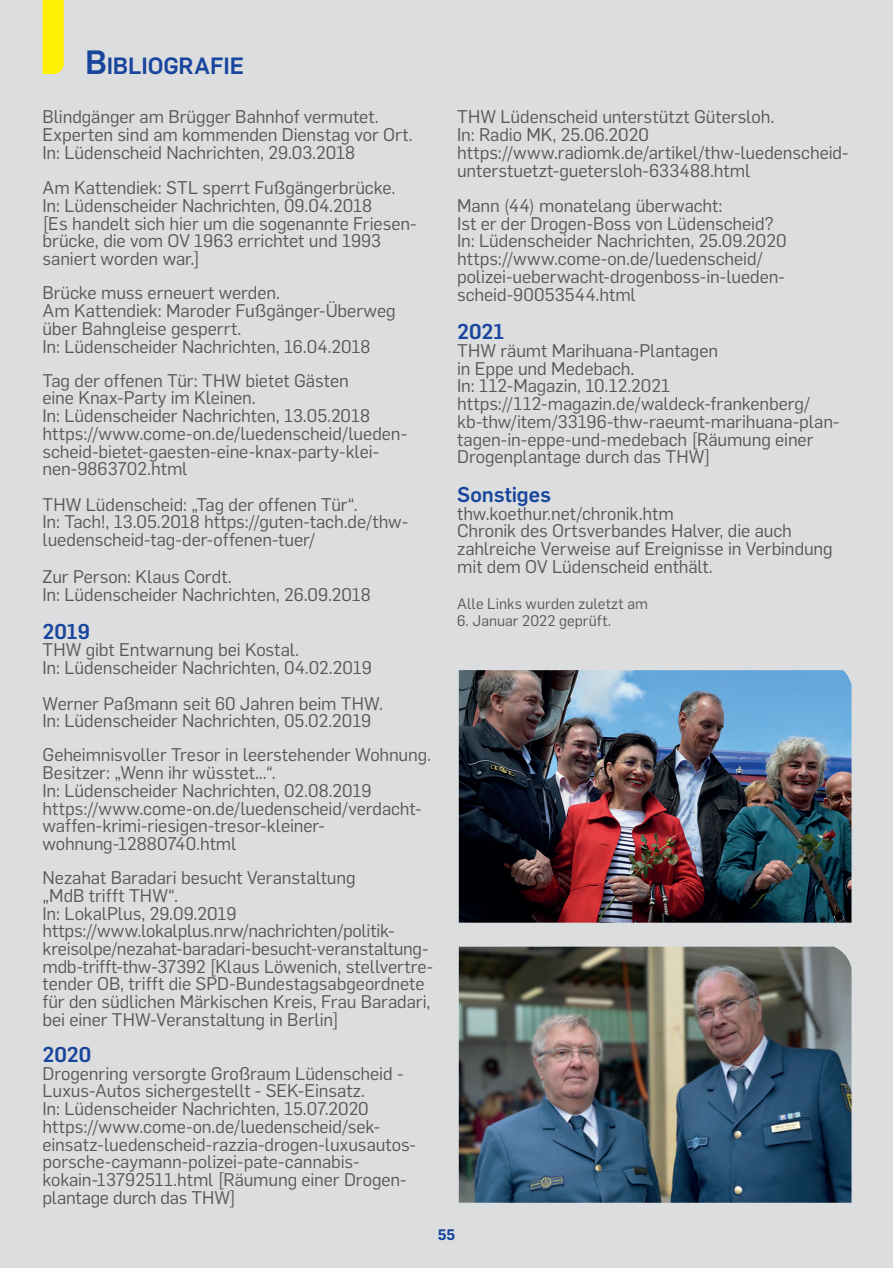
<style>
.page{position:relative;width:893px;height:1268px;background:#fff}
.page>*{position:absolute;margin:0;border:0;box-sizing:border-box;transform-origin:0 0}
.t1{font:500 23.1px "Flama";letter-spacing:-.005em;color:#18469d}
.t2{font:500 21px "Flama";letter-spacing:-.005em;color:#18469d}
.t3{font:18px/17.7px "Flama";letter-spacing:-.005em;color:#57585a}
.t4{font:15px "Flama";letter-spacing:.005em;color:#57585a}
.t5{font:600 15px "Flama";color:#18469d}
.s1{font-size:33px}
</style>
<div class="page">
<div style="left:0;top:0;width:893px;height:1267px;background:#dcdddf"></div>
<div style="left:43px;top:0;width:21px;height:74px;background:#fff101"></div>
<img style="left:459px;top:670px;width:392px;height:252px">
<img style="left:459px;top:946px;width:392px;height:256px">
<p class="t1" style="left:85px;top:49px;width:161px"><span class="s1">B</span>IBLIOGRAFIE</p>
<p class="t3" style="left:43px;top:107px;width:372px">Blindgänger am Brügger Bahnhof vermutet.<br>Experten sind am kommenden Dienstag vor Ort.<br>In: Lüdenscheid Nachrichten, 29.03.2018</p>
<p class="t3" style="left:43px;top:178px;width:376px">Am Kattendiek: STL sperrt Fußgängerbrücke.<br>In: Lüdenscheider Nachrichten, 09.04.2018<br>[Es handelt sich hier um die sogenannte Friesen&shy;brücke, die vom OV 1963 errichtet und 1993 saniert worden war.]</p>
<p class="t3" style="left:43px;top:283px;width:355px">Brücke muss erneuert werden.<br>Am Kattendiek: Maroder Fußgänger-Überweg über Bahngleise gesperrt.<br>In: Lüdenscheider Nachrichten, 16.04.2018</p>
<p class="t3" style="left:43px;top:370px;width:366px">Tag der offenen Tür: THW bietet Gästen<br>eine Knax-Party im Kleinen.<br>In: Lüdenscheider Nachrichten, 13.05.2018 https://www.come-on.de/luedenscheid/lueden&shy;scheid-bietet-gaesten-eine-knax-party-klei&shy;nen-9863702.html</p>
<p class="t3" style="left:43px;top:494px;width:367px">THW Lüdenscheid: „Tag der offenen Tür“.<br>In: Tach!, 13.05.2018 https://guten-tach.de/thw&shy;luedenscheid-tag-der-offenen-tuer/</p>
<p class="t3" style="left:43px;top:567px;width:330px">Zur Person: Klaus Cordt.<br>In: Lüdenscheider Nachrichten, 26.09.2018</p>
<p class="t2" style="left:43px;top:616px;width:49px">2019</p>
<p class="t3" style="left:43px;top:640px;width:331px">THW gibt Entwarnung bei Kostal.<br>In: Lüdenscheider Nachrichten, 04.02.2019</p>
<p class="t3" style="left:43px;top:693px;width:342px">Werner Paßmann seit 60 Jahren beim THW.<br>In: Lüdenscheider Nachrichten, 05.02.2019</p>
<p class="t3" style="left:43px;top:745px;width:390px">Geheimnisvoller Tresor in leerstehender Wohnung.<br>Besitzer: „Wenn ihr wüsstet...“.<br>In: Lüdenscheider Nachrichten, 02.08.2019 https://www.come-on.de/luedenscheid/verdacht&shy;waffen-krimi-riesigen-tresor-kleiner&shy;wohnung-12880740.html</p>
<p class="t3" style="left:43px;top:867px;width:392px">Nezahat Baradari besucht Veranstaltung<br>„MdB trifft THW“.<br>In: LokalPlus, 29.09.2019 https://www.lokalplus.nrw/nachrichten/politik&shy;kreisolpe/nezahat-baradari-besucht-veranstaltung&shy;mdb-trifft-thw-37392 [Klaus Löwenich, stellvertre&shy;tender OB, trifft die SPD-Bundestagsabgeordnete für den südlichen Märkischen Kreis, Frau Baradari, bei einer THW-Veranstaltung in Berlin]</p>
<p class="t2" style="left:43px;top:1039px;width:50px">2020</p>
<p class="t3" style="left:43px;top:1063px;width:375px">Drogenring versorgte Großraum Lüdenscheid - Luxus-Autos sichergestellt - SEK-Einsatz.<br>In: Lüdenscheider Nachrichten, 15.07.2020 https://www.come-on.de/luedenscheid/sek&shy;einsatz-luedenscheid-razzia-drogen-luxusautos&shy;porsche-caymann-polizei-pate-cannabis&shy;kokain-13792511.html [Räumung einer Drogen&shy;plantage durch das THW]</p>
<p class="t3" style="left:457px;top:107px;width:393px">THW Lüdenscheid unterstützt Gütersloh.<br>In: Radio MK, 25.06.2020 https://www.radiomk.de/artikel/thw-luedenscheid&shy;unterstuetzt-guetersloh-633488.html</p>
<p class="t3" style="left:457px;top:195px;width:331px">Mann (44) monatelang überwacht:<br>Ist er der Drogen-Boss von Lüdenscheid?<br>In: Lüdenscheider Nachrichten, 25.09.2020 https://www.come-on.de/luedenscheid/ polizei-ueberwacht-drogenboss-in-lueden&shy;scheid-90053544.html</p>
<p class="t2" style="left:457px;top:316px;width:49px">2021</p>
<p class="t3" style="left:457px;top:340px;width:384px">THW räumt Marihuana-Plantagen<br>in Eppe und Medebach.<br>In: 112-Magazin, 10.12.2021 https://112-magazin.de/waldeck-frankenberg/ kb-thw/item/33196-thw-raeumt-marihuana-plan&shy;tagen-in-eppe-und-medebach [Räumung einer Drogenplantage durch das THW]</p>
<p class="t2" style="left:457px;top:479px;width:95px">Sonstiges</p>
<p class="t3" style="left:457px;top:503px;width:377px">thw.koethur.net/chronik.htm<br>Chronik des Ortsverbandes Halver, die auch zahlreiche Verweise auf Ereignisse in Verbindung mit dem OV Lüdenscheid enthält.</p>
<p class="t4" style="left:457px;top:593px;width:192px">Alle Links wurden zuletzt am</p>
<p class="t4" style="left:457px;top:610px;width:156px">6. Januar 2022 geprüft.</p>
<p class="t5" style="left:438px;top:1223px;width:19px">55</p>
</div>
